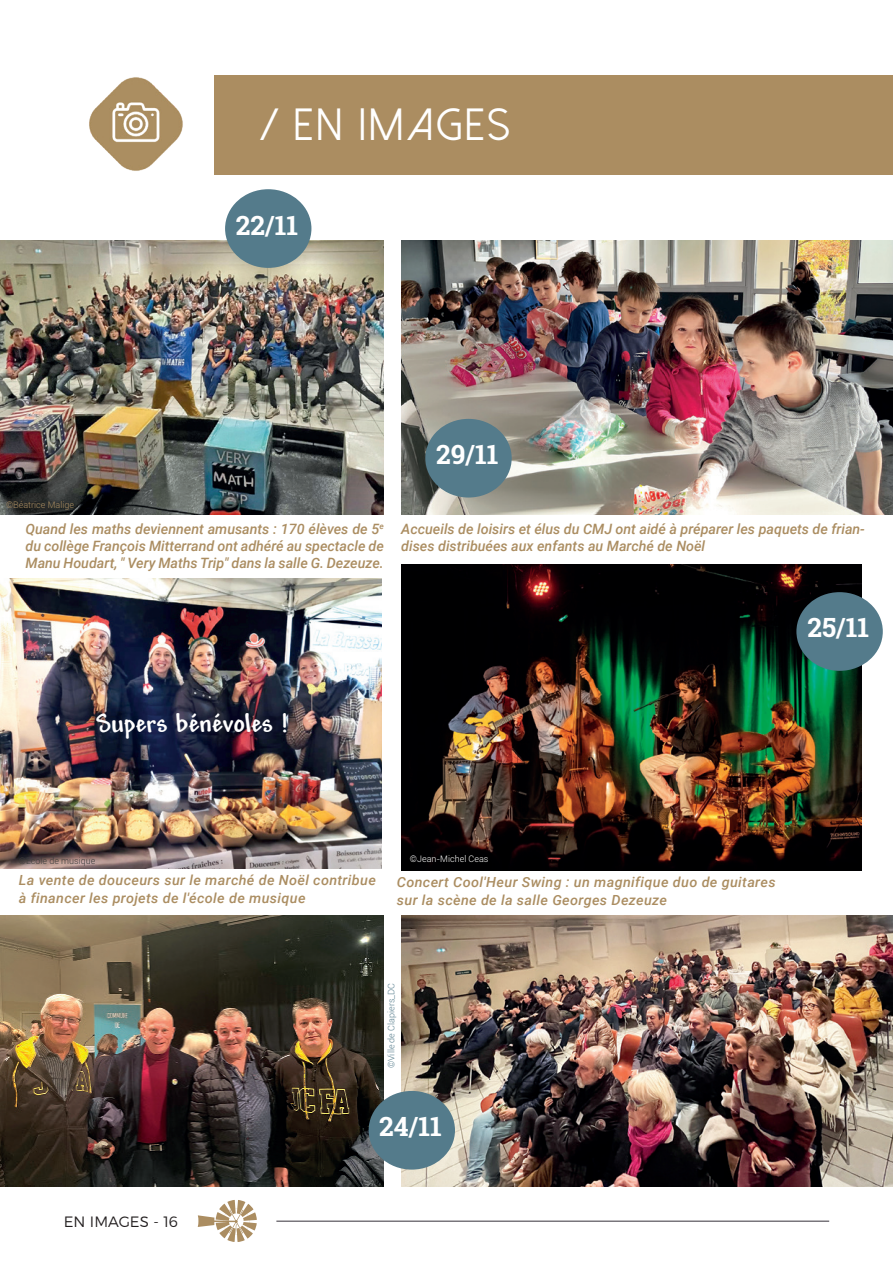
<style>
.page{position:relative;width:893px;height:1263px;background:#fff}
.page>*{position:absolute;margin:0;border:0;box-sizing:border-box;transform-origin:0 0}
.t1{font:45px "Dolce Vita";letter-spacing:.09em;color:#fff}
.t2{font:700 27px "Andy";color:#fff}
.t3{font:700 26.55px "Roboto Slab";color:#fff}
.t4{font:300 15px "Montserrat";color:#231f20}
.t5{font:italic 500 14.25px/17.1px "Roboto";color:#ab8d61;text-align:justify}
.t6{font:italic 500 13.95px "Roboto";letter-spacing:.025em;color:#ab8d61}
.t7{font:300 9px "Roboto";color:#547b8b}
.t8{font:300 9px "Roboto";color:#fff}
.t9{font:300 9px "Roboto";color:#ab8d61}
.t10{font:300 9px "Roboto";color:#3c3c3b}
</style>
<div class="page">
<div style="left:215px;top:75px;width:678px;height:100px;background:#ab8d61"></div>
<img style="left:89px;top:77px;width:94px;height:94px">
<img style="left:401px;top:241px;width:492px;height:273px">
<img style="left:0;top:241px;width:384px;height:274px">
<img style="left:401px;top:916px;width:492px;height:270px">
<img style="left:0;top:916px;width:384px;height:270px">
<img style="left:401px;top:564px;width:460px;height:307px">
<img style="left:0;top:579px;width:381px;height:289px">
<div style="left:225px;top:189px;width:86px;height:79px;background:#547b8b;border-radius:50%"></div>
<div style="left:425px;top:419px;width:87px;height:78px;background:#547b8b;border-radius:50%"></div>
<div style="left:796px;top:592px;width:87px;height:79px;background:#547b8b;border-radius:50%"></div>
<div style="left:369px;top:1091px;width:86px;height:78px;background:#547b8b;border-radius:50%"></div>
<svg style="left:198px;top:1200px;width:59px;height:42px"></svg>
<hr style="left:276px;top:1221px;width:553px;height:1px;background:#35313a">
<p class="t1" style="left:263px;top:102px;width:247px">/ EN IMAGES</p>
<p class="t9" style="left:6px;top:498px;width:70px">©Béatrice Malige</p>
<p class="t3" style="left:236px;top:207px;width:64px">22/11</p>
<p class="t3" style="left:436px;top:436px;width:64px">29/11</p>
<p class="t5" style="left:26px;top:520px;width:360px">Quand les maths deviennent amusants : 170 élèves de 5<sup>e </sup>du collège François Mitterrand ont adhéré au spectacle de Manu Houdart, " Very Maths Trip" dans la salle G. Dezeuze.</p>
<p class="t5" style="left:401px;top:520px;width:465px">Accueils de loisirs et élus du CMJ ont aidé à préparer les paquets de frian&shy;dises distribuées aux enfants au Marché de Noël</p>
<p class="t2" style="left:96px;top:709px;width:193px">Supers bénévoles !</p>
<p class="t3" style="left:807px;top:610px;width:63px">25/11</p>
<p class="t10" style="left:19px;top:855px;width:78px">©Ecole de musique</p>
<p class="t6" style="left:19px;top:870px;width:359px">La vente de douceurs sur le marché de Noël contribue</p>
<p class="t6" style="left:19px;top:888px;width:288px">à financer les projets de l'école de musique</p>
<p class="t8" style="left:410px;top:852px;width:80px">©Jean-Michel Ceas</p>
<p class="t6" style="left:397px;top:872px;width:380px">Concert Cool'Heur Swing : un magnifique duo de guitares</p>
<p class="t6" style="left:397px;top:890px;width:272px">sur la scène de la salle Georges Dezeuze</p>
<p class="t7" style="left:385px;top:1068px;width:87px;rotate:-90deg">©Ville de Clapiers_DC</p>
<p class="t4" style="left:64px;top:1209px;width:116px">EN IMAGES - 16</p>
<p class="t3" style="left:379px;top:1108px;width:64px">24/11</p>
</div>
